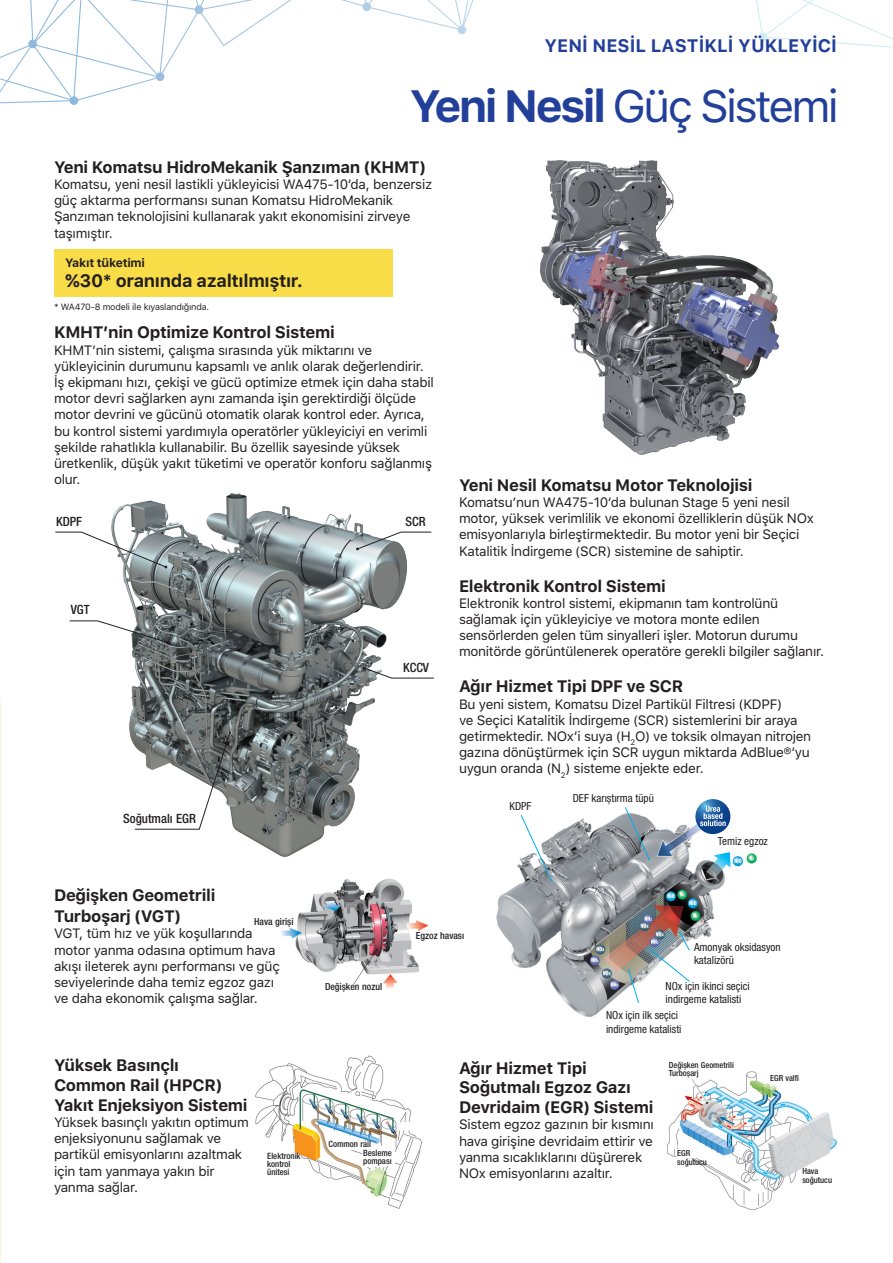
<style>
.page{position:relative;width:893px;height:1263px;background:#fff}
.page>*{position:absolute;margin:0;border:0;box-sizing:border-box;transform-origin:0 0}
.t1{font:45px "SFUI Text";letter-spacing:-.06em;color:#223f99}
.t2{font:700 18px "SFUI Text";color:#223f99}
.t3{font:700 17.85px "SFUI Text";letter-spacing:-.02em;color:#231f20}
.t4{font:700 16.5px/19.8px "SFUI Text";letter-spacing:-.02em;color:#231f20}
.t5{font:13.5px/16.2px "SFUI Text";letter-spacing:-.02em;color:#231f20}
.t6{font:500 condensed 12.75px "Helvetica Neue LT Pro";color:#231f20}
.t7{font:700 12px "SFUI Text";letter-spacing:-.02em;color:#231f20}
.t8{font:condensed 11.1px/13.4px "Helvetica Neue LT Pro";color:#231f20}
.t9{font:500 condensed 9.75px "Helvetica Neue LT Pro";color:#231f20}
.t10{font:9px "SFUI Text";letter-spacing:-.02em;color:#231f20}
.t11{font:500 condensed 8.7px/7.9px "Helvetica Neue LT Pro";color:#231f20}
.t12{font:500 condensed 8.4px/9px "Helvetica Neue LT Pro";color:#231f20}
.s1{font-weight:700}
</style>
<div class="page">
<img style="left:255px;top:1055px;width:167px;height:154px">
<hr style="left:333px;top:1145px;width:26px;height:4px;background:#fff">
<div style="left:362px;top:1150px;width:32px;height:15px;background:#fff"></div>
<img style="left:281px;top:879px;width:148px;height:110px">
<svg style="left:0;top:0;width:893px;height:60px"></svg>
<img style="left:496px;top:799px;width:261px;height:218px">
<svg style="left:520px;top:814px;width:32px;height:67px"></svg>
<svg style="left:625px;top:807px;width:25px;height:53px"></svg>
<svg style="left:651px;top:931px;width:39px;height:51px"></svg>
<svg style="left:628px;top:969px;width:11px;height:34px"></svg>
<svg style="left:695px;top:799px;width:35px;height:35px"></svg>
<svg style="left:700px;top:806px;width:26px;height:20px"></svg>
<div style="left:54px;top:249px;width:338px;height:48px;background:#f8dc48"></div>
<img style="left:540px;top:160px;width:239px;height:295px">
<img style="left:111px;top:493px;width:296px;height:364px">
<svg style="left:356px;top:531px;width:76px;height:19px"></svg>
<svg style="left:55px;top:531px;width:112px;height:37px"></svg>
<svg style="left:69px;top:620px;width:100px;height:24px"></svg>
<svg style="left:363px;top:667px;width:71px;height:12px"></svg>
<svg style="left:134px;top:731px;width:98px;height:99px"></svg>
<img style="left:667px;top:1071px;width:170px;height:140px">
<div style="left:678px;top:1150px;width:23px;height:8px;background:#fff"></div>
<h2 class="t2" style="left:544px;top:33px;width:294px">YENİ NESİL LASTİKLİ YÜKLEYİCİ</h2>
<h1 class="t1" style="left:409px;top:74px;width:431px"><span class="s1">Yeni Nesil</span> Güç Sistemi</h1>
<p class="t4" style="left:54px;top:157px;width:373px">Yeni Komatsu HidroMekanik Şanzıman (KHMT)</p>
<p class="t5" style="left:54px;top:176px;width:380px">Komatsu, yeni nesil lastikli yükleyicisi WA475-10’da, benzersiz güç aktarma performansı sunan Komatsu HidroMekanik Şanzıman teknolojisini kullanarak yakıt ekonomisini zirveye taşımıştır.</p>
<p class="t7" style="left:65px;top:254px;width:81px">Yakıt tüketimi</p>
<p class="t10" style="left:54px;top:301px;width:157px">* WA470-8 modeli ile kıyaslandığında.</p>
<h3 class="t3" style="left:65px;top:268px;width:239px">%30* oranında azaltılmıştır.</h3>
<p class="t4" style="left:54px;top:323px;width:282px">KMHT’nin Optimize Kontrol Sistemi</p>
<p class="t5" style="left:54px;top:342px;width:381px">KHMT’nin sistemi, çalışma sırasında yük miktarını ve yükleyicinin durumunu kapsamlı ve anlık olarak değerlendirir.<br>İş ekipmanı hızı, çekişi ve gücü optimize etmek için daha stabil motor devri sağlarken aynı zamanda işin gerektirdiği ölçüde motor devrini ve gücünü otomatik olarak kontrol eder. Ayrıca, bu kontrol sistemi yardımıyla operatörler yükleyiciyi en verimli şekilde rahatlıkla kullanabilir. Bu özellik sayesinde yüksek üretkenlik, düşük yakıt tüketimi ve operatör konforu sağlanmış olur.</p>
<p class="t6" style="left:56px;top:513px;width:28px">KDPF</p>
<p class="t6" style="left:71px;top:602px;width:20px">VGT</p>
<p class="t6" style="left:123px;top:811px;width:74px">Soğutmalı EGR</p>
<p class="t6" style="left:405px;top:513px;width:22px">SCR</p>
<p class="t6" style="left:403px;top:659px;width:28px">KCCV</p>
<p class="t4" style="left:459px;top:475px;width:295px">Yeni Nesil Komatsu Motor Teknolojisi</p>
<p class="t5" style="left:459px;top:494px;width:356px">Komatsu’nun WA475-10’da bulunan Stage 5 yeni nesil motor, yüksek verimlilik ve ekonomi özelliklerin düşük NOx emisyonlarıyla birleştirmektedir. Bu motor yeni bir Seçici Katalitik İndirgeme (SCR) sistemine de sahiptir.</p>
<p class="t4" style="left:459px;top:576px;width:208px">Elektronik Kontrol Sistemi</p>
<p class="t5" style="left:459px;top:595px;width:367px">Elektronik kontrol sistemi, ekipmanın tam kontrolünü sağlamak için yükleyiciye ve motora monte edilen sensörlerden gelen tüm sinyalleri işler. Motorun durumu monitörde görüntülenerek operatöre gerekli bilgiler sağlanır.</p>
<p class="t4" style="left:459px;top:677px;width:226px">Ağır Hizmet Tipi DPF ve SCR</p>
<p class="t5" style="left:459px;top:696px;width:354px">Bu yeni sistem, Komatsu Dizel Partikül Filtresi (KDPF)<br>ve Seçici Katalitik İndirgeme (SCR) sistemlerini bir araya getirmektedir. NOx’i suya (H<sub>2</sub>O) ve toksik olmayan nitrojen gazına dönüştürmek için SCR uygun miktarda AdBlue®’yu uygun oranda (N<sub>2</sub>) sisteme enjekte eder.</p>
<p class="t8" style="left:509px;top:799px;width:23px">KDPF</p>
<p class="t8" style="left:573px;top:791px;width:83px">DEF karıştırma tüpü</p>
<p class="t8" style="left:718px;top:834px;width:52px">Temiz egzoz</p>
<p class="t4" style="left:54px;top:885px;width:163px;line-height:21.5px">Değişken Geometrili<br>Turboşarj (VGT)</p>
<p class="t5" style="left:54px;top:926px;width:227px">VGT, tüm hız ve yük koşullarında motor yanma odasına optimum hava akışı ileterek aynı performansı ve güç seviyelerinde daha temiz egzoz gazı ve daha ekonomik çalışma sağlar.</p>
<p class="t9" style="left:254px;top:915px;width:41px">Hava girişi</p>
<p class="t4" style="left:54px;top:1056px;width:195px">Yüksek Basınçlı<br>Common Rail (HPCR)<br>Yakıt Enjeksiyon Sistemi</p>
<p class="t5" style="left:54px;top:1114px;width:196px">Yüksek basınçlı yakıtın optimum enjeksiyonunu sağlamak ve partikül emisyonlarını azaltmak için tam yanmaya yakın bir yanma sağlar.</p>
<p class="t11" style="left:267px;top:1152px;width:35px">Elektronik kontrol ünitesi</p>
<p class="t9" style="left:325px;top:981px;width:59px">Değişken nozul</p>
<p class="t11" style="left:363px;top:1139px;width:30px;line-height:9px;text-indent:-35px">Common rail<br>Besleme</p>
<p class="t11" style="left:363px;top:1157px;width:30px">pompası</p>
<p class="t9" style="left:416px;top:930px;width:50px">Egzoz havası</p>
<p class="t8" style="left:694px;top:940px;width:88px">Amonyak oksidasyon katalizörü</p>
<p class="t8" style="left:666px;top:979px;width:86px">NOx için ikinci seçici indirgeme katalisti</p>
<p class="t8" style="left:606px;top:1009px;width:77px">NOx için ilk seçici indirgeme katalisti</p>
<p class="t4" style="left:459px;top:1058px;width:196px">Ağır Hizmet Tipi<br>Soğutmalı Egzoz Gazı<br>Devridaim (EGR) Sistemi</p>
<p class="t5" style="left:459px;top:1117px;width:196px">Sistem egzoz gazının bir kısmını hava girişine devridaim ettirir ve yanma sıcaklıklarını düşürerek<br>NOx emisyonlarını azaltır.</p>
<p class="t12" style="left:669px;top:1061px;width:67px;line-height:7.8px">Değişken Geometrili<br>Turboşarj</p>
<p class="t12" style="left:677px;top:1148px;width:31px">EGR soğutucu</p>
<p class="t12" style="left:770px;top:1074px;width:30px">EGR valfi</p>
<p class="t12" style="left:802px;top:1166px;width:31px">Hava soğutucu</p>
</div>
